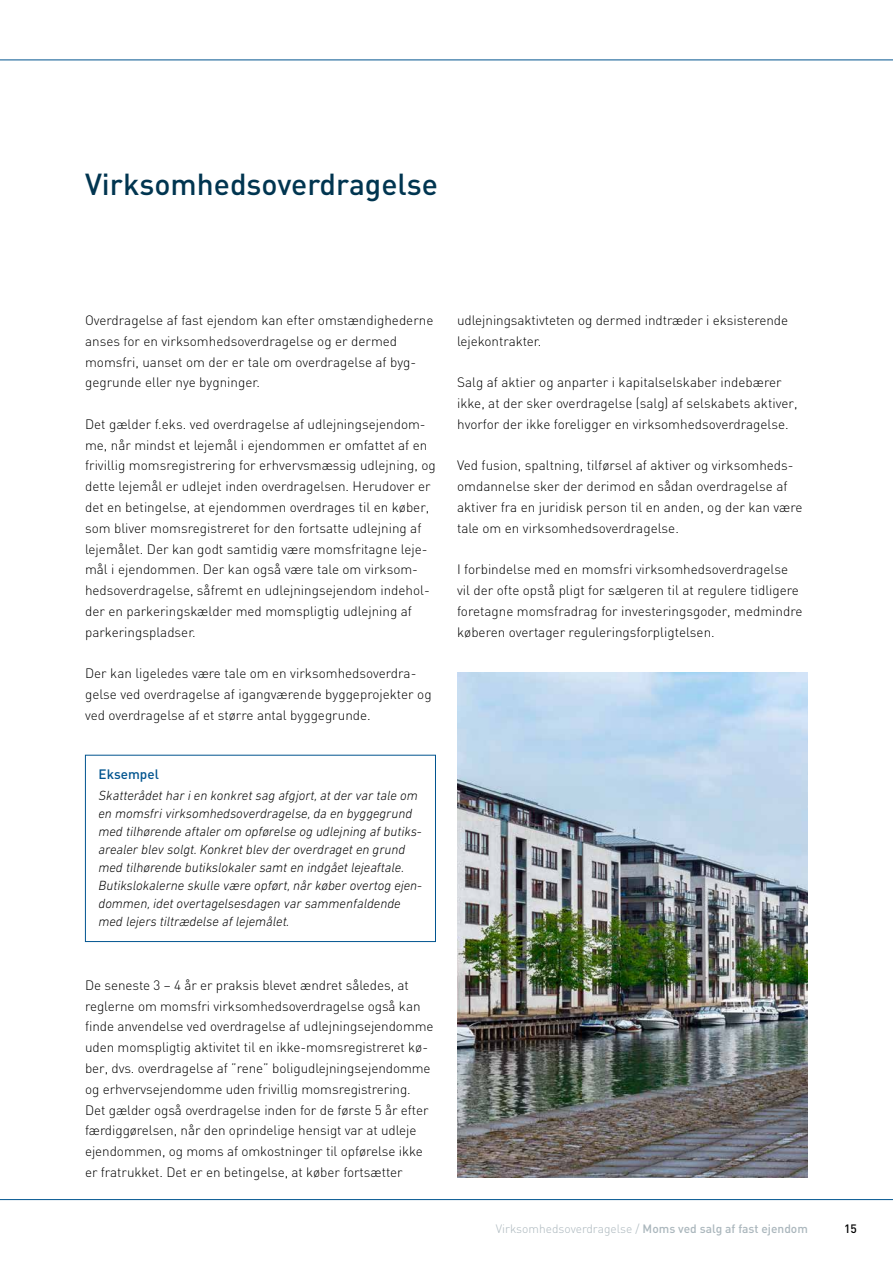
<style>
.page{position:relative;width:893px;height:1263px;background:#fff}
.page>*{position:absolute;margin:0;border:0;box-sizing:border-box;transform-origin:0 0}
.t1{font:500 30px "DIN";color:#003550}
.t2{font:300 13.5px/20.9px "DIN";color:#000}
.t3{font:italic 300 13.5px/18px "DIN Next LT Pro";color:#000}
.t4{font:500 13.5px "DIN";color:#00548f}
.t5{font:300 12px "DIN";color:#abb7bd}
.t6{font:500 12px "DIN";color:#000}
.s1{font-weight:500}
</style>
<div class="page">
<img style="left:457px;top:673px;width:351px;height:505px">
<div style="left:85px;top:755px;width:351px;height:187px;border:1px solid #00548f"></div>
<hr style="left:0;top:60px;width:893px;height:1px;background:#00548f">
<hr style="left:0;top:1199px;width:893px;height:1px;background:#00548f">
<h1 class="t1" style="left:85px;top:165px;width:355px">Virksomhedsoverdragelse</h1>
<p class="t2" style="left:85px;top:310px;width:350px">Overdragelse af fast ejendom kan efter omstændighederne anses for en virksomhedsoverdragelse og er dermed momsfri, uanset om der er tale om overdragelse af byg&shy;gegrunde eller nye bygninger.</p>
<p class="t2" style="left:85px;top:413px;width:352px">Det gælder f.eks. ved overdragelse af udlejningsejendom&shy;me, når mindst et lejemål i ejendommen er omfattet af en frivillig momsregistrering for erhvervsmæssig udlejning, og dette lejemål er udlejet inden overdragelsen. Herudover er det en betingelse, at ejendommen overdrages til en køber, som bliver momsregistreret for den fortsatte udlejning af lejemålet. Der kan godt samtidig være momsfritagne leje&shy;mål i ejendommen. Der kan også være tale om virksom&shy;hedsoverdragelse, såfremt en udlejningsejendom indehol&shy;der en parkeringskælder med momspligtig udlejning af parkeringspladser.</p>
<p class="t2" style="left:85px;top:663px;width:348px">Der kan ligeledes være tale om en virksomhedsoverdra&shy;gelse ved overdragelse af igangværende byggeprojekter og ved overdragelse af et større antal byggegrunde.</p>
<p class="t4" style="left:99px;top:766px;width:62px">Eksempel</p>
<p class="t3" style="left:99px;top:786px;width:325px">Skatterådet har i en konkret sag afgjort, at der var tale om en momsfri virksomhedsoverdragelse, da en byggegrund med tilhørende aftaler om opførelse og udlejning af butiks&shy;arealer blev solgt. Konkret blev der overdraget en grund med tilhørende butikslokaler samt en indgået lejeaftale.<br>Butikslokalerne skulle være opført, når køber overtog ejen&shy;dommen, idet overtagelsesdagen var sammenfaldende med lejers tiltrædelse af lejemålet.</p>
<p class="t2" style="left:85px;top:974px;width:350px">De seneste 3 – 4 år er praksis blevet ændret således, at reglerne om momsfri virksomhedsoverdragelse også kan finde anvendelse ved overdragelse af udlejningsejendomme uden momspligtig aktivitet til en ikke-momsregistreret kø&shy;ber, dvs. overdragelse af ”rene” boligudlejningsejendomme og erhvervsejendomme uden frivillig momsregistrering.<br>Det gælder også overdragelse inden for de første 5 år efter færdiggørelsen, når den oprindelige hensigt var at udleje ejendommen, og moms af omkostninger til opførelse ikke er fratrukket. Det er en betingelse, at køber fortsætter</p>
<p class="t2" style="left:457px;top:310px;width:333px">udlejningsaktivteten og dermed indtræder i eksisterende lejekontrakter.</p>
<p class="t2" style="left:457px;top:372px;width:342px">Salg af aktier og anparter i kapitalselskaber indebærer ikke, at der sker overdragelse (salg) af selskabets aktiver, hvorfor der ikke foreligger en virksomhedsoverdragelse.</p>
<p class="t2" style="left:457px;top:455px;width:347px">Ved fusion, spaltning, tilførsel af aktiver og virksomheds&shy;omdannelse sker der derimod en sådan overdragelse af aktiver fra en juridisk person til en anden, og der kan være tale om en virksomhedsoverdragelse.</p>
<p class="t2" style="left:457px;top:559px;width:347px">I forbindelse med en momsfri virksomhedsoverdragelse vil der ofte opstå pligt for sælgeren til at regulere tidligere foretagne momsfradrag for investeringsgoder, medmindre køberen overtager reguleringsforpligtelsen.</p>
<p class="t5" style="left:496px;top:1221px;width:314px">Virksomhedsoverdragelse / <span class="s1">Moms ved salg af fast ejendom</span></p>
<p class="t6" style="left:844px;top:1220px;width:14px">15</p>
</div>
